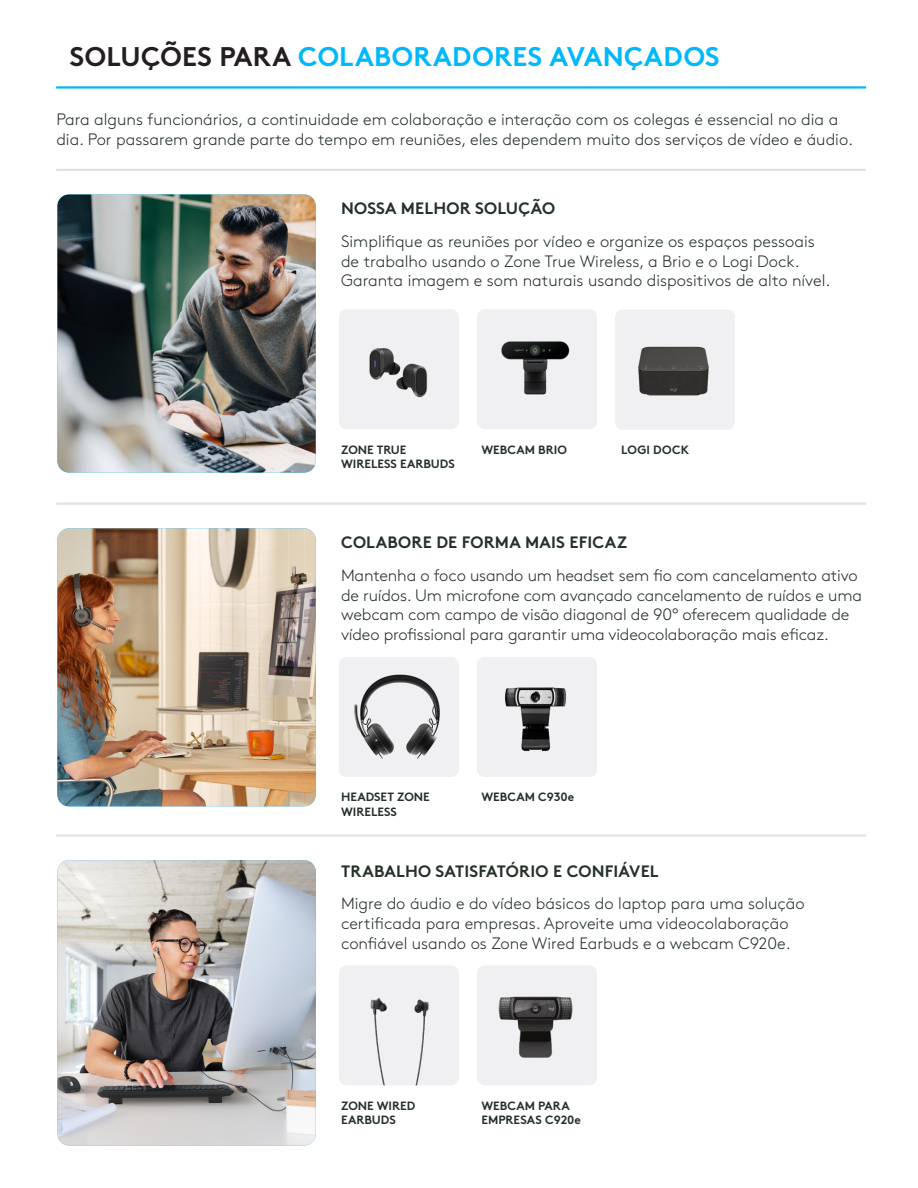
<style>
.page{position:relative;width:918px;height:1188px;background:#fff}
.page>*{position:absolute;margin:0;border:0;box-sizing:border-box;transform-origin:0 0}
.t1{font:700 27px "Brown Pro";letter-spacing:.01em;color:#00b8fc}
.t2{font:300 16.5px/19.8px "Brown Pro";color:#26312a}
.t3{font:700 16.5px "Brown Pro";letter-spacing:.01em;color:#26312a}
.t4{font:700 12px/14.4px "Brown Pro";color:#26312a}
.s1{color:#231f20}
</style>
<div class="page">
<hr style="left:56px;top:86px;width:810px;height:3px;background:#00b8fc">
<hr style="left:56px;top:169px;width:810px;height:2px;background:#e0e3e3">
<img style="left:57px;top:195px;width:259px;height:278px">
<div style="left:339px;top:309px;width:120px;height:120px;background:#f0f0f2;border-radius:8px"></div>
<img style="left:369px;top:348px;width:59px;height:50px">
<div style="left:477px;top:309px;width:120px;height:120px;background:#f0f0f2;border-radius:8px"></div>
<img style="left:501px;top:341px;width:69px;height:54px">
<img style="left:615px;top:310px;width:119px;height:119px">
<hr style="left:56px;top:503px;width:810px;height:2px;background:#e0e3e3">
<img style="left:57px;top:528px;width:259px;height:278px">
<div style="left:339px;top:657px;width:120px;height:120px;background:#f0f0f2;border-radius:8px"></div>
<img style="left:354px;top:674px;width:86px;height:85px">
<div style="left:477px;top:657px;width:120px;height:120px;background:#f0f0f2;border-radius:8px"></div>
<img style="left:505px;top:687px;width:61px;height:64px">
<hr style="left:56px;top:834px;width:810px;height:3px;background:#e0e3e3">
<img style="left:57px;top:860px;width:259px;height:285px">
<div style="left:339px;top:965px;width:120px;height:120px;background:#f0f0f2;border-radius:8px"></div>
<img style="left:343px;top:998px;width:112px;height:87px">
<div style="left:477px;top:965px;width:120px;height:120px;background:#f0f0f2;border-radius:8px"></div>
<img style="left:498px;top:996px;width:75px;height:62px">
<p class="t1" style="left:70px;top:35px;width:651px"><span class="s1">SOLUÇÕES PARA</span> COLABORADORES AVANÇADOS</p>
<p class="t2" style="left:56px;top:108px;width:798px">Para alguns funcionários, a continuidade em colaboração e interação com os colegas é essencial no dia a dia. Por passarem grande parte do tempo em reuniões, eles dependem muito dos serviços de vídeo e áudio.</p>
<p class="t3" style="left:341px;top:195px;width:216px">NOSSA MELHOR SOLUÇÃO</p>
<p class="t2" style="left:341px;top:230px;width:491px">Simplifique as reuniões por vídeo e organize os espaços pessoais de trabalho usando o Zone True Wireless, a Brio e o Logi Dock.<br>Garanta imagem e som naturais usando dispositivos de alto nível.</p>
<p class="t4" style="left:341px;top:441px;width:115px">ZONE TRUE<br>WIRELESS EARBUDS</p>
<p class="t4" style="left:481px;top:441px;width:87px">WEBCAM BRIO</p>
<p class="t4" style="left:621px;top:441px;width:69px">LOGI DOCK</p>
<p class="t3" style="left:341px;top:529px;width:288px">COLABORE DE FORMA MAIS EFICAZ</p>
<p class="t2" style="left:341px;top:564px;width:522px">Mantenha o foco usando um headset sem fio com cancelamento ativo de ruídos. Um microfone com avançado cancelamento de ruídos e uma webcam com campo de visão diagonal de 90° oferecem qualidade de vídeo profissional para garantir uma videocolaboração mais eficaz.</p>
<p class="t4" style="left:341px;top:789px;width:90px">HEADSET ZONE<br>WIRELESS</p>
<p class="t4" style="left:481px;top:789px;width:94px">WEBCAM C930e</p>
<p class="t3" style="left:341px;top:858px;width:319px">TRABALHO SATISFATÓRIO E CONFIÁVEL</p>
<p class="t2" style="left:341px;top:893px;width:465px">Migre do áudio e do vídeo básicos do laptop para uma solução certificada para empresas. Aproveite uma videocolaboração confiável usando os Zone Wired Earbuds e a webcam C920e.</p>
<p class="t4" style="left:341px;top:1097px;width:76px">ZONE WIRED<br>EARBUDS</p>
<p class="t4" style="left:481px;top:1097px;width:101px">WEBCAM PARA<br>EMPRESAS C920e</p>
</div>
